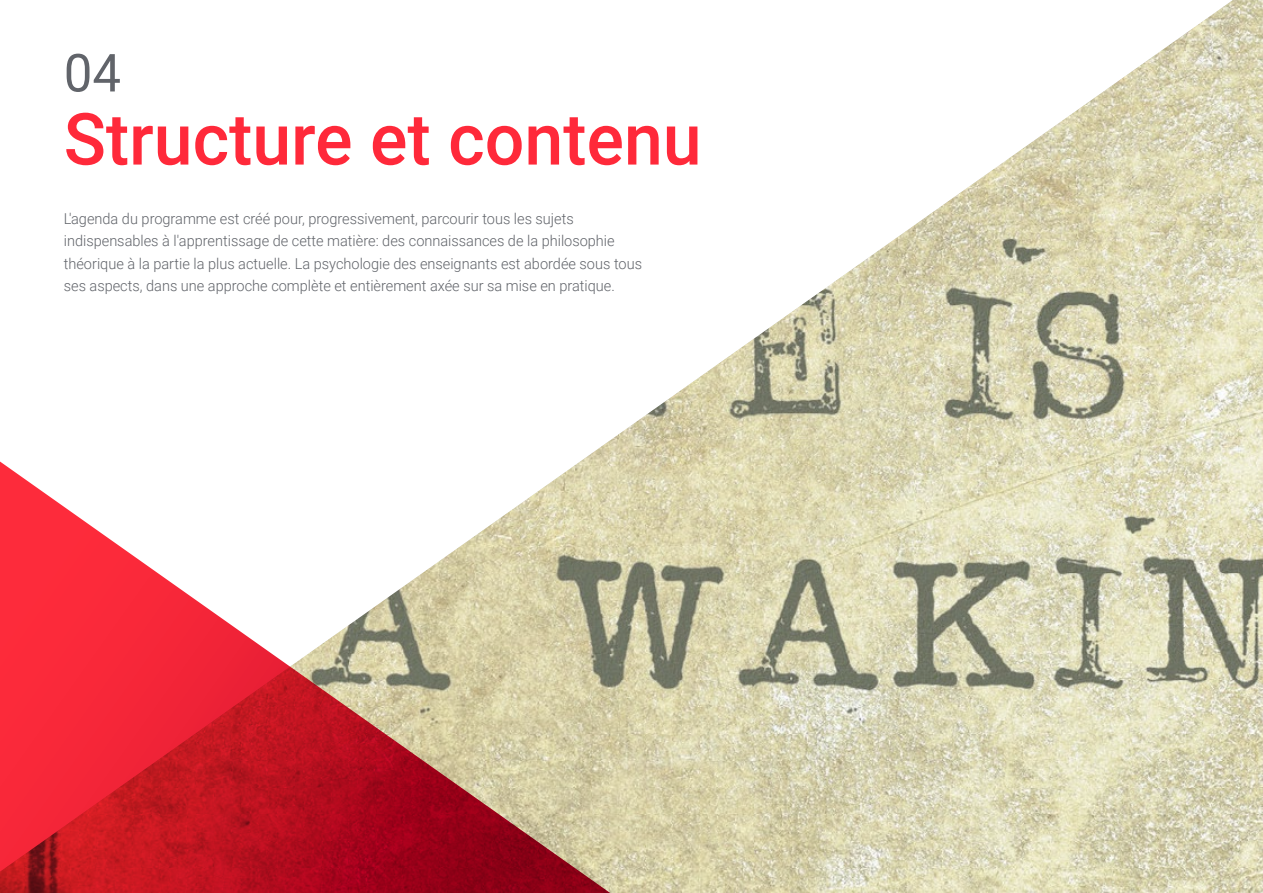
<style>
.page{position:relative;width:1263px;height:893px;background:#fff}
.page>*{position:absolute;margin:0;border:0;box-sizing:border-box;transform-origin:0 0}
.t1{font:500 72px "Roboto";color:#ff293a}
.t2{font:52.5px "Roboto";color:#61646a}
.t3{font:300 15px/22.5px "Roboto";color:#61646a}
</style>
<div class="page">
<img style="left:602px;top:0;width:661px;height:893px">
<svg style="left:0;top:446px;width:640px;height:447px"></svg>
<h2 class="t2" style="left:64px;top:36px;width:59px">04</h2>
<h1 class="t1" style="left:64px;top:89px;width:639px">Structure et contenu</h1>
<p class="t3" style="left:64px;top:207px;width:580px">L'agenda du programme est créé pour, progressivement, parcourir tous les sujets indispensables à l'apprentissage de cette matière: des connaissances de la philosophie théorique à la partie la plus actuelle. La psychologie des enseignants est abordée sous tous ses aspects, dans une approche complète et entièrement axée sur sa mise en pratique.</p>
</div>
